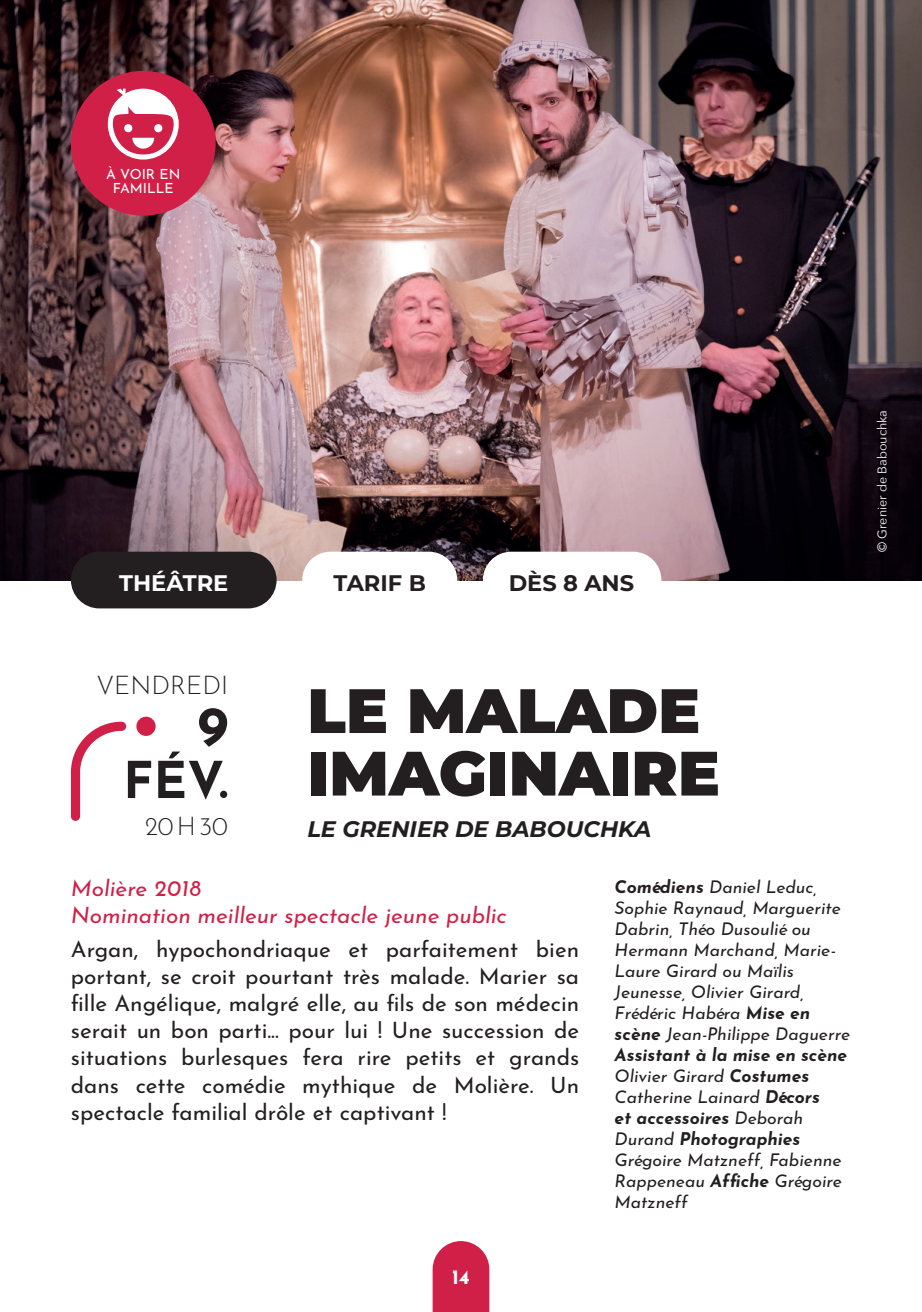
<style>
.page{position:relative;width:922px;height:1312px;background:#fff}
.page>*{position:absolute;margin:0;border:0;box-sizing:border-box;transform-origin:0 0}
.t1{font:900 62.5px/62.5px "Montserrat";color:#231f20}
.t2{font:700 56.25px "Josefin Sans";color:#231f20}
.t3{font:700 50.5px "Josefin Sans";color:#231f20}
.t4{font:300 25.25px "Josefin Sans";color:#231f20}
.t5{font:22.5px/27px "Josefin Sans";color:#231f20;text-align:justify}
.t6{font:italic 22.5px/27px "Josefin Sans";color:#d12048}
.t7{font:italic 700 22.5px "Montserrat";color:#231f20}
.t8{font:700 22.5px "Montserrat";color:#231f20}
.t9{font:700 22.5px "Montserrat";color:#fff}
.t10{font:700 20px "Josefin Sans";color:#fff}
.t11{font:italic 17.5px/21px "Josefin Sans";color:#231f20}
.t12{font:14px/14px "Josefin Sans";color:#fff;text-align:center}
.t13{font:12.5px "Avenir Next";color:#fff}
.s1{font-weight:700}
</style>
<div class="page">
<img style="left:0;top:0;width:921px;height:580px">
<svg style="left:432px;top:1241px;width:57px;height:70px;background:#d53559"></svg>
<div style="left:302px;top:551px;width:155px;height:57px;background:#fff;border-radius:28px"></div>
<div style="left:71px;top:551px;width:205px;height:57px;background:#231f20;border-radius:28px"></div>
<div style="left:483px;top:551px;width:178px;height:57px;background:#fff;border-radius:28px"></div>
<div style="left:136px;top:716px;width:20px;height:19px;background:#d12048;border-radius:50%"></div>
<svg style="left:71px;top:721px;width:55px;height:99px"></svg>
<div style="left:71px;top:71px;width:144px;height:144px;background:#d12048;border-radius:50%"></div>
<svg style="left:108px;top:89px;width:71px;height:70px"></svg>
<p class="t12" style="left:106px;top:165px;width:76px">À VOIR EN<br>FAMILLE</p>
<p class="t9" style="left:119px;top:566px;width:111px">THÉÂTRE</p>
<p class="t8" style="left:333px;top:566px;width:94px">TARIF B</p>
<p class="t8" style="left:508px;top:566px;width:127px">DÈS 8 ANS</p>
<p class="t13" style="left:871px;top:551px;width:143px;rotate:-90deg">© Grenier de Babouchka</p>
<p class="t4" style="left:96px;top:665px;width:133px">VENDREDI</p>
<p class="t2" style="left:197px;top:675px;width:32px">9</p>
<p class="t3" style="left:123px;top:735px;width:106px">FÉV.</p>
<p class="t4" style="left:145px;top:806px;width:84px">20H30</p>
<p class="t1" style="left:307px;top:675px;width:414px">LE MALADE<br>IMAGINAIRE</p>
<p class="t7" style="left:307px;top:812px;width:345px">LE GRENIER DE BABOUCHKA</p>
<p class="t6" style="left:71px;top:872px;width:437px">Molière 2018<br>Nomination meilleur spectacle jeune public</p>
<p class="t5" style="left:71px;top:933px;width:509px">Argan, hypochondriaque et parfaitement bien portant, se croit pourtant très malade. Marier sa fille Angélique, malgré elle, au fils de son médecin serait un bon parti... pour lui ! Une succession de situations burlesques fera rire petits et grands dans cette comédie mythique de Molière. Un spectacle familial drôle et captivant !</p>
<p class="t10" style="left:452px;top:1258px;width:19px">14</p>
<p class="t11" style="left:614px;top:874px;width:237px"><span class="s1">Comédiens</span> Daniel Leduc,<br>Sophie Raynaud, Marguerite<br>Dabrin, Théo Dusoulié ou<br>Hermann Marchand, Marie-<br>Laure Girard ou Maïlis<br>Jeunesse, Olivier Girard,<br>Frédéric Habéra <span class="s1">Mise en scène</span> Jean-Philippe Daguerre<br><span class="s1">Assistant à la mise en scène<br></span>Olivier Girard <span class="s1">Costumes<br></span>Catherine Lainard <span class="s1">Décors<br>et accessoires</span> Deborah<br>Durand <span class="s1">Photographies<br></span>Grégoire Matzneff, Fabienne<br>Rappeneau <span class="s1">Affiche</span> Grégoire<br>Matzneff</p>
</div>
